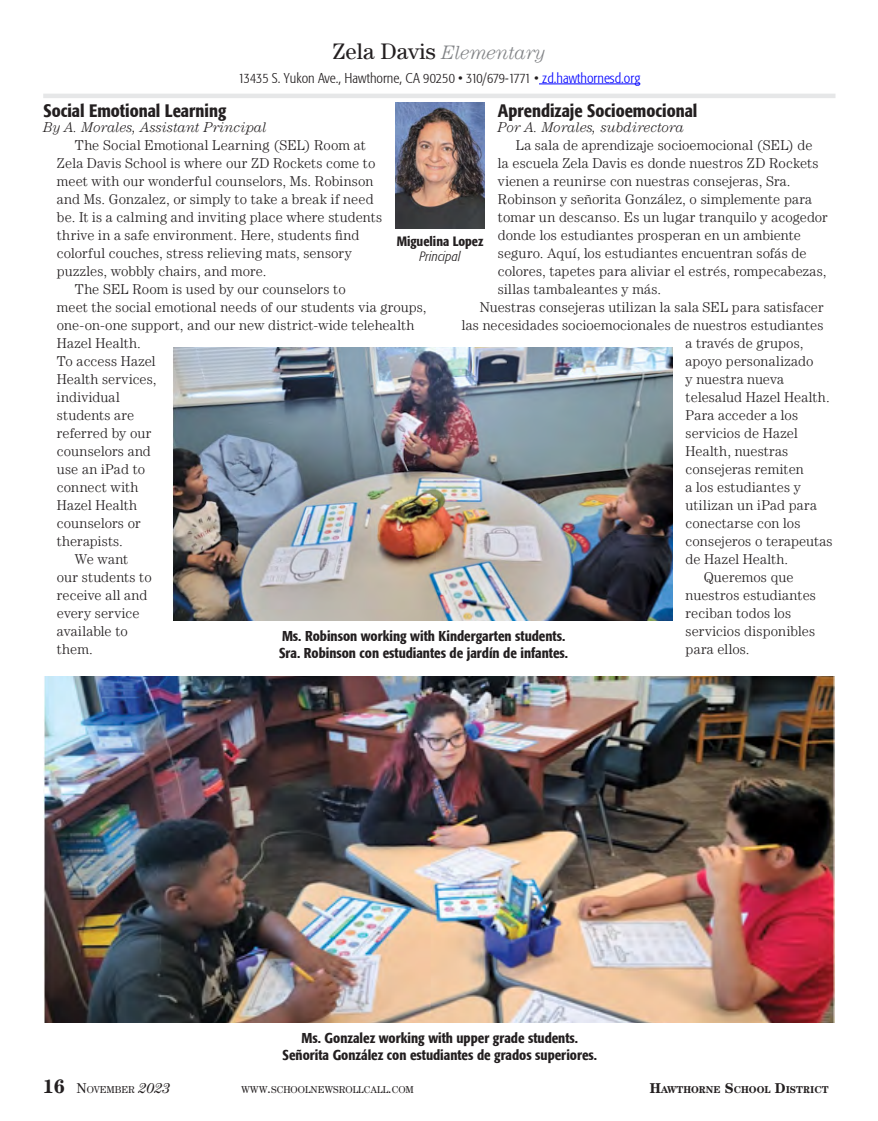
<style>
.page{position:relative;width:878px;height:1121px;background:#fff}
.page>*{position:absolute;margin:0;border:0;box-sizing:border-box;transform-origin:0 0}
.t1{font:italic 300 19.5px "Century LT";letter-spacing:-.005em;color:#808285}
.t2{font:500 condensed 18px "Formata";color:#231f20}
.t3{font:300 14.25px "Century LT";letter-spacing:.01em;color:#231f20}
.t4{font:500 condensed 14.25px/16.5px "Formata";color:#231f20;text-align:center}
.t5{font:300 condensed 14.25px "Formata";color:#231f20}
.t6{font:italic 300 14.25px "Century LT";color:#231f20}
.t7{font:500 condensed 13.5px "Formata";color:#231f20}
.t8{font:italic 300 condensed 13.5px "Formata";letter-spacing:.005em;color:#231f20}
.t9{font:10.05px "Century LT";color:#231f20}
.t10{font:700 10.05px "Century LT";color:#231f20}
.s1{font-weight:400;font-style:normal;font-size:22.5px;color:#231f20}
.s2{color:#00f}
.s3{font-weight:700;font-size:19.5px}
.s4{font-size:14.25px}
.s5{font-style:italic;font-size:14.25px}
</style>
<div class="page">
<img style="left:396px;top:103px;width:88px;height:126px">
<hr style="left:43px;top:94px;width:792px;height:4px;background:#e6e7e8">
<hr style="left:539px;top:84px;width:101px;height:1px;background:#00f">
<img style="left:172px;top:347px;width:500px;height:274px">
<img style="left:44px;top:676px;width:790px;height:347px">
<h1 class="t1" style="left:333px;top:41px;width:214px"><span class="s1">Zela Davis</span> Elementary</h1>
<p class="t5" style="left:238px;top:70px;width:403px">13435 S. Yukon Ave., Hawthorne, CA 90250 • 310/679-1771 • <span class="s2">zd.hawthornesd.org</span></p>
<p class="t2" style="left:498px;top:100px;width:201px">Aprendizaje Socioemocional</p>
<p class="t6" style="left:498px;top:119px;width:188px">Por A. Morales, subdirectora</p>
<p class="t3" style="left:516px;top:137px;width:298px">La sala de aprendizaje socioemocional (SEL) de</p>
<p class="t3" style="left:498px;top:155px;width:322px">la escuela Zela Davis es donde nuestros ZD Rockets</p>
<p class="t3" style="left:498px;top:173px;width:294px">vienen a reunirse con nuestras consejeras, Sra.</p>
<p class="t3" style="left:498px;top:191px;width:316px">Robinson y señorita González, o simplemente para</p>
<p class="t3" style="left:498px;top:209px;width:331px">tomar un descanso. Es un lugar tranquilo y acogedor</p>
<p class="t3" style="left:498px;top:227px;width:305px">donde los estudiantes prosperan en un ambiente</p>
<p class="t3" style="left:498px;top:245px;width:310px">seguro. Aquí, los estudiantes encuentran sofás de</p>
<p class="t3" style="left:498px;top:263px;width:330px">colores, tapetes para aliviar el estrés, rompecabezas,</p>
<p class="t3" style="left:498px;top:281px;width:165px">sillas tambaleantes y más.</p>
<p class="t3" style="left:480px;top:299px;width:345px">Nuestras consejeras utilizan la sala SEL para satisfacer</p>
<p class="t3" style="left:462px;top:317px;width:363px">las necesidades socioemocionales de nuestros estudiantes</p>
<p class="t3" style="left:685px;top:335px;width:119px">a través de grupos,</p>
<p class="t3" style="left:685px;top:353px;width:129px">apoyo personalizado</p>
<p class="t3" style="left:685px;top:371px;width:100px">y nuestra nueva</p>
<p class="t3" style="left:685px;top:389px;width:145px">telesalud Hazel Health.</p>
<p class="t3" style="left:685px;top:407px;width:114px">Para acceder a los</p>
<p class="t3" style="left:685px;top:425px;width:113px">servicios de Hazel</p>
<p class="t3" style="left:685px;top:443px;width:104px">Health, nuestras</p>
<p class="t3" style="left:685px;top:461px;width:120px">consejeras remiten</p>
<p class="t3" style="left:685px;top:479px;width:117px">a los estudiantes y</p>
<p class="t3" style="left:685px;top:497px;width:133px">utilizan un iPad para</p>
<p class="t3" style="left:685px;top:515px;width:116px">conectarse con los</p>
<p class="t3" style="left:685px;top:533px;width:148px">consejeros o terapeutas</p>
<p class="t3" style="left:685px;top:551px;width:104px">de Hazel Health.</p>
<p class="t3" style="left:703px;top:569px;width:91px">Queremos que</p>
<p class="t3" style="left:685px;top:587px;width:132px">nuestros estudiantes</p>
<p class="t3" style="left:685px;top:605px;width:107px">reciban todos los</p>
<p class="t3" style="left:685px;top:623px;width:131px">servicios disponibles</p>
<p class="t3" style="left:685px;top:641px;width:66px">para ellos.</p>
<p class="t2" style="left:43px;top:99px;width:184px">Social Emotional Learning</p>
<p class="t6" style="left:43px;top:119px;width:224px">By A. Morales, Assistant Principal</p>
<p class="t3" style="left:75px;top:137px;width:292px">The Social Emotional Learning (SEL) Room at</p>
<p class="t3" style="left:57px;top:155px;width:320px">Zela Davis School is where our ZD Rockets come to</p>
<p class="t3" style="left:57px;top:173px;width:318px">meet with our wonderful counselors, Ms. Robinson</p>
<p class="t3" style="left:57px;top:191px;width:318px">and Ms. Gonzalez, or simply to take a break if need</p>
<p class="t3" style="left:57px;top:209px;width:326px">be. It is a calming and inviting place where students</p>
<p class="t3" style="left:57px;top:227px;width:304px">thrive in a safe environment. Here, students find</p>
<p class="t3" style="left:57px;top:245px;width:296px">colorful couches, stress relieving mats, sensory</p>
<p class="t3" style="left:57px;top:263px;width:211px">puzzles, wobbly chairs, and more.</p>
<p class="t3" style="left:75px;top:281px;width:272px">The SEL Room is used by our counselors to</p>
<p class="t3" style="left:57px;top:299px;width:371px">meet the social emotional needs of our students via groups,</p>
<p class="t3" style="left:57px;top:317px;width:359px">one-on-one support, and our new district-wide telehealth</p>
<p class="t3" style="left:57px;top:335px;width:85px">Hazel Health.</p>
<p class="t3" style="left:57px;top:353px;width:100px">To access Hazel</p>
<p class="t3" style="left:57px;top:370px;width:101px">Health services,</p>
<p class="t3" style="left:57px;top:388px;width:64px">individual</p>
<p class="t3" style="left:57px;top:406px;width:79px">students are</p>
<p class="t3" style="left:57px;top:424px;width:96px">referred by our</p>
<p class="t3" style="left:57px;top:442px;width:95px">counselors and</p>
<p class="t3" style="left:57px;top:460px;width:90px">use an iPad to</p>
<p class="t3" style="left:57px;top:478px;width:83px">connect with</p>
<p class="t3" style="left:57px;top:496px;width:82px">Hazel Health</p>
<p class="t3" style="left:57px;top:514px;width:85px">counselors or</p>
<p class="t3" style="left:57px;top:532px;width:68px">therapists.</p>
<p class="t3" style="left:75px;top:550px;width:55px">We want</p>
<p class="t3" style="left:57px;top:568px;width:96px">our students to</p>
<p class="t3" style="left:57px;top:586px;width:92px">receive all and</p>
<p class="t3" style="left:57px;top:604px;width:84px">every service</p>
<p class="t3" style="left:57px;top:622px;width:73px">available to</p>
<p class="t3" style="left:57px;top:640px;width:37px">them.</p>
<p class="t7" style="left:396px;top:233px;width:88px">Miguelina Lopez</p>
<p class="t8" style="left:419px;top:248px;width:42px">Principal</p>
<p class="t4" style="left:279px;top:628px;width:290px;text-align:left">Ms. Robinson working with Kindergarten students.<br>Sra. Robinson con estudiantes de jardín de infantes.</p>
<p class="t4" style="left:282px;top:1029px;width:316px">Ms. Gonzalez working with upper grade students.<br>Señorita González con estudiantes de grados superiores.</p>
<p class="t9" style="left:43px;top:1083px;width:129px"><span class="s3">16</span> <span class="s4">N</span>OVEMBER <span class="s5">2023</span></p>
<p class="t9" style="left:241px;top:1083px;width:174px">WWW<span class="s4">.</span>SCHOOLNEWSROLLCALL<span class="s4">.</span>COM</p>
<p class="t10" style="left:649px;top:1083px;width:180px"><span class="s4">H</span>AWTHORNE <span class="s4">S</span>CHOOL <span class="s4">D</span>ISTRICT</p>
</div>
